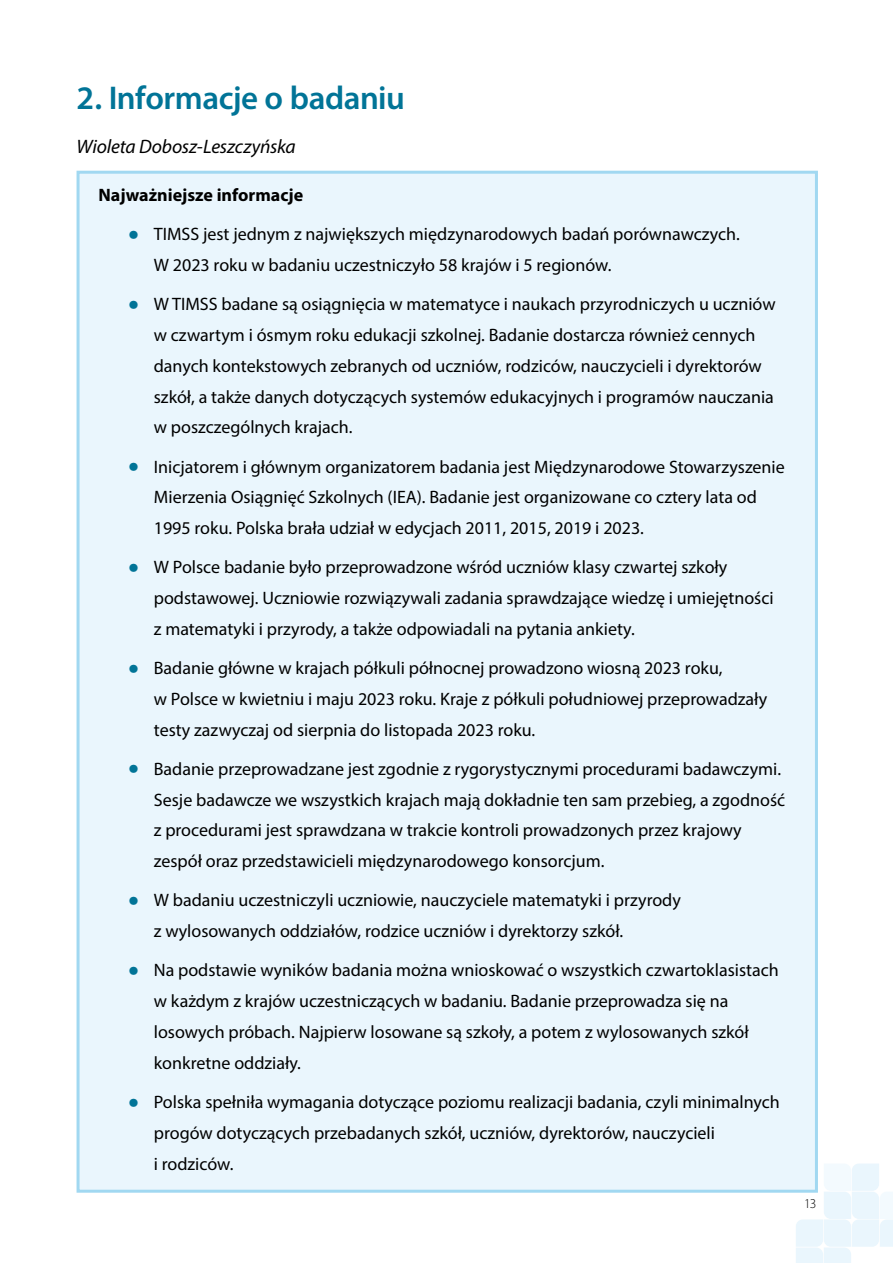
<style>
.page{position:relative;width:893px;height:1263px;background:#fff}
.page>*{position:absolute;margin:0;border:0;box-sizing:border-box;transform-origin:0 0}
.t1{font:600 33px "Myriad Pro";letter-spacing:-.015em;color:#017497}
.t2{font:italic 19.5px "Myriad Pro";letter-spacing:-.01em;color:#000}
.t3{font:18px/30.8px "Myriad Pro";color:#000}
.t4{font:700 18px "Myriad Pro";color:#000}
.t5{font:300 13.5px "Myriad Pro";color:#000}
.s1{font-size:39px;color:#017497}
</style>
<div class="page">
<svg style="left:796px;top:1164px;width:97px;height:99px"></svg>
<div style="left:77px;top:171px;width:741px;height:1022px;background:#eaf6fd;border:3px solid #a1d8f1"></div>
<h1 class="t1" style="left:77px;top:77px;width:330px">2. Informacje o badaniu</h1>
<p class="t2" style="left:77px;top:135px;width:221px">Wioleta Dobosz-Leszczyńska</p>
<p class="t4" style="left:99px;top:183px;width:206px">Najważniejsze informacje</p>
<p class="t3" style="left:154px;top:219px;width:588px;text-indent:-26px"><span class="s1">•</span> TIMSS jest jednym z największych międzynarodowych badań porównawczych.<br>W 2023 roku w badaniu uczestniczyło 58 krajów i 5 regionów.</p>
<p class="t3" style="left:154px;top:289px;width:623px;text-indent:-26px"><span class="s1">•</span> W TIMSS badane są osiągnięcia w matematyce i naukach przyrodniczych u uczniów w czwartym i ósmym roku edukacji szkolnej. Badanie dostarcza również cennych danych kontekstowych zebranych od uczniów, rodziców, nauczycieli i dyrektorów szkół, a także danych dotyczących systemów edukacyjnych i programów nauczania w poszczególnych krajach.</p>
<p class="t3" style="left:154px;top:451px;width:632px;text-indent:-26px"><span class="s1">•</span> Inicjatorem i głównym organizatorem badania jest Międzynarodowe Stowarzyszenie<br>Mierzenia Osiągnięć Szkolnych (IEA). Badanie jest organizowane co cztery lata od<br>1995 roku. Polska brała udział w edycjach 2011, 2015, 2019 i 2023.</p>
<p class="t3" style="left:154px;top:552px;width:621px;text-indent:-26px"><span class="s1">•</span> W Polsce badanie było przeprowadzone wśród uczniów klasy czwartej szkoły podstawowej. Uczniowie rozwiązywali zadania sprawdzające wiedzę i umiejętności z matematyki i przyrody, a także odpowiadali na pytania ankiety.</p>
<p class="t3" style="left:154px;top:652px;width:615px;text-indent:-26px"><span class="s1">•</span> Badanie główne w krajach półkuli północnej prowadzono wiosną 2023 roku,<br>w Polsce w kwietniu i maju 2023 roku. Kraje z półkuli południowej przeprowadzały testy zazwyczaj od sierpnia do listopada 2023 roku.</p>
<p class="t3" style="left:154px;top:753px;width:633px;text-indent:-26px"><span class="s1">•</span> Badanie przeprowadzane jest zgodnie z rygorystycznymi procedurami badawczymi.<br>Sesje badawcze we wszystkich krajach mają dokładnie ten sam przebieg, a zgodność z procedurami jest sprawdzana w trakcie kontroli prowadzonych przez krajowy zespół oraz przedstawicieli międzynarodowego konsorcjum.</p>
<p class="t3" style="left:154px;top:885px;width:529px;text-indent:-26px"><span class="s1">•</span> W badaniu uczestniczyli uczniowie, nauczyciele matematyki i przyrody z wylosowanych oddziałów, rodzice uczniów i dyrektorzy szkół.</p>
<p class="t3" style="left:154px;top:955px;width:627px;text-indent:-26px"><span class="s1">•</span> Na podstawie wyników badania można wnioskować o wszystkich czwartoklasistach w każdym z krajów uczestniczących w badaniu. Badanie przeprowadza się na losowych próbach. Najpierw losowane są szkoły, a potem z wylosowanych szkół konkretne oddziały.</p>
<p class="t3" style="left:154px;top:1086px;width:628px;text-indent:-26px"><span class="s1">•</span> Polska spełniła wymagania dotyczące poziomu realizacji badania, czyli minimalnych progów dotyczących przebadanych szkół, uczniów, dyrektorów, nauczycieli<br>i rodziców.</p>
<p class="t5" style="left:804px;top:1195px;width:14px">13</p>
</div>
